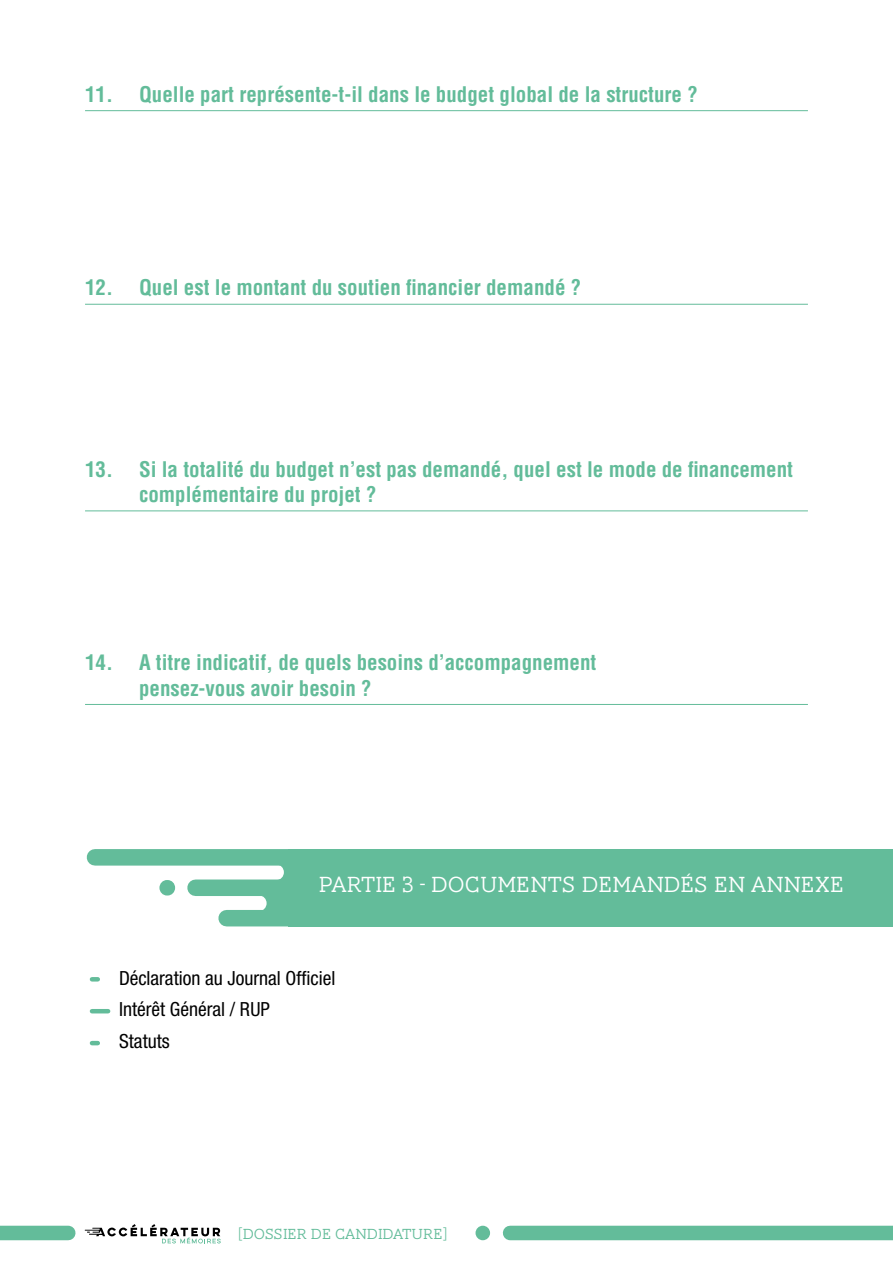
<style>
.page{position:relative;width:893px;height:1263px;background:#fff}
.page>*{position:absolute;margin:0;border:0;box-sizing:border-box;transform-origin:0 0}
.T2{font:300 22.5px "AW Conqueror Slab";color:#fff}
.CHAPO{font:700 condensed 21px/25.2px "Helvetica LT";color:#63bc9a}
.t1{font:condensed 19.5px "Helvetica Neue LT Std";color:#000}
.T2-2{font:300 15px "AW Conqueror Slab";color:#63bc9a}
</style>
<div class="page">
<hr style="left:85px;top:110px;width:723px;height:1px;background:#63bc9a">
<hr style="left:85px;top:304px;width:723px;height:1px;background:#63bc9a">
<hr style="left:85px;top:510px;width:723px;height:1px;background:#63bc9a">
<hr style="left:85px;top:704px;width:723px;height:1px;background:#63bc9a">
<div style="left:159px;top:880px;width:16px;height:15px;background:#63bc9a;border-radius:8px"></div>
<div style="left:95px;top:849px;width:218px;height:16px;background:#63bc9a"></div>
<div style="left:196px;top:879px;width:217px;height:17px;background:#63bc9a"></div>
<div style="left:227px;top:910px;width:217px;height:16px;background:#63bc9a"></div>
<svg style="left:277px;top:865px;width:12px;height:15px"></svg>
<svg style="left:261px;top:896px;width:28px;height:14px"></svg>
<div style="left:289px;top:849px;width:604px;height:77px;background:#63bc9a"></div>
<svg style="left:92px;top:977px;width:6px;height:4px"></svg>
<hr style="left:92px;top:1009px;width:16px;height:4px;background:#63bc9a">
<svg style="left:92px;top:1041px;width:6px;height:4px"></svg>
<svg style="left:85px;top:1224px;width:136px;height:19px"></svg>
<div style="left:0;top:1226px;width:68px;height:14px;background:#63bc9a"></div>
<div style="left:510px;top:1226px;width:383px;height:14px;background:#63bc9a"></div>
<div style="left:475px;top:1226px;width:15px;height:14px;background:#63bc9a;border-radius:50%"></div>
<p class="CHAPO" style="left:85px;top:81px;width:614px">11. Quelle part représente-t-il dans le budget global de la structure ?</p>
<p class="CHAPO" style="left:85px;top:275px;width:498px">12. Quel est le montant du soutien financier demandé ?</p>
<p class="CHAPO" style="left:139px;top:456px;width:655px;text-indent:-54px">13. Si la totalité du budget n’est pas demandé, quel est le mode de financement complémentaire du projet ?</p>
<p class="CHAPO" style="left:139px;top:650px;width:459px;text-indent:-54px">14. A titre indicatif, de quels besoins d’accompagnement pensez-vous avoir besoin ?</p>
<p class="T2" style="left:319px;top:872px;width:527px">PARTIE 3 - DOCUMENTS DEMANDÉS EN ANNEXE</p>
<p class="t1" style="left:119px;top:966px;width:218px">Déclaration au Journal Officiel</p>
<p class="t1" style="left:119px;top:998px;width:152px">Intérêt Général / RUP</p>
<p class="t1" style="left:119px;top:1030px;width:52px">Statuts</p>
<p class="T2-2" style="left:238px;top:1226px;width:211px">[DOSSIER DE CANDIDATURE]</p>
</div>
